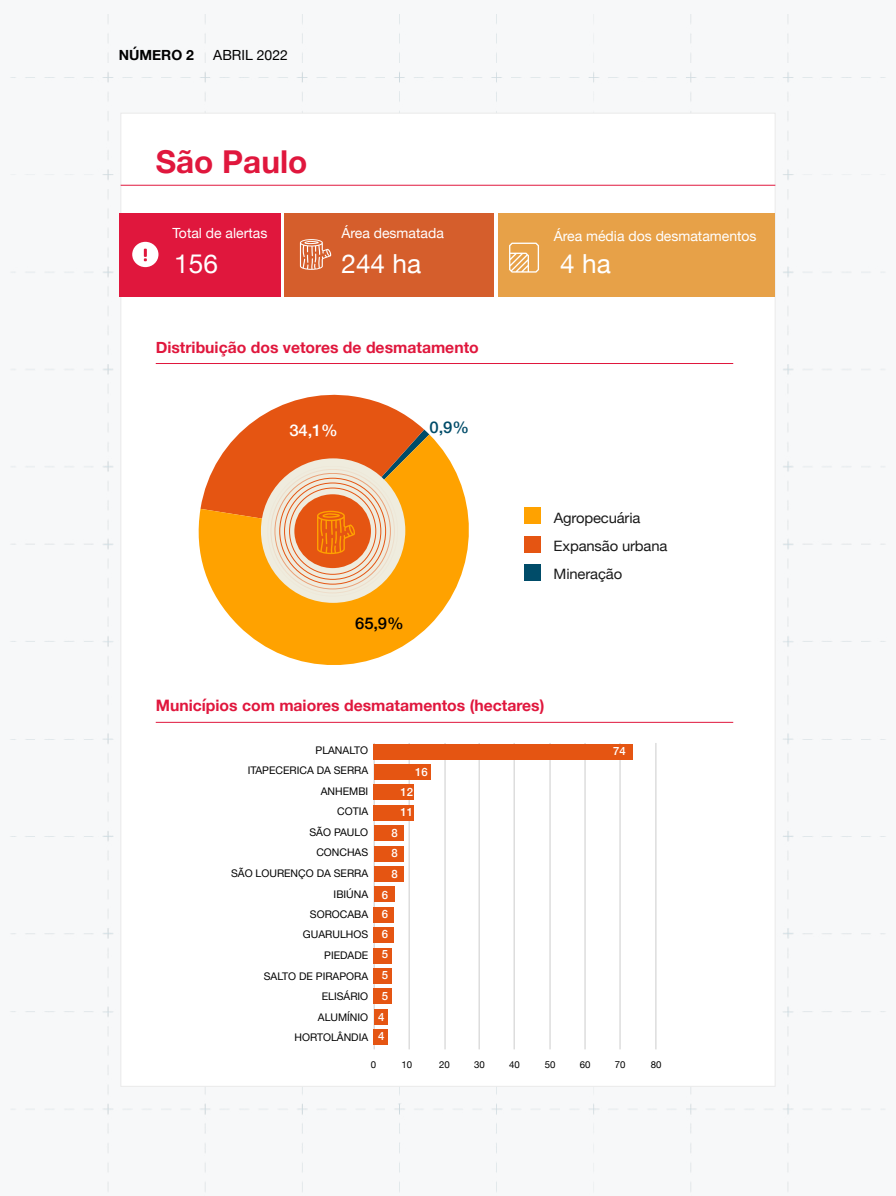
<style>
.page{position:relative;width:896px;height:1196px;background:#fff}
.page>*{position:absolute;margin:0;border:0;box-sizing:border-box;transform-origin:0 0}
.t1{font:700 31.5px "Helvetica Neue";color:#e0173d}
.t2{font:26.25px "Helvetica Neue";color:#fff}
.t3{font:500 16.1px "Helvetica Neue";color:#000;scale:1.04 1}
.t4{font:500 16.1px "Helvetica Neue";color:#fff;scale:1.04 1}
.t5{font:500 16.1px "Helvetica Neue";color:#004c69;scale:1.04 1}
.t6{font:700 15.75px "Helvetica Neue";color:#e0173d}
.t7{font:14.26px/28.1px "Helvetica Neue";letter-spacing:-.01em;color:#1a1a1a;scale:1.04 1}
.t8{font:14px "Helvetica Neue";color:#fff}
.t9{font:14px "Helvetica Neue";color:#000}
.t10{font:700 14px "Helvetica Neue";color:#000}
.t11{font:500 11.38px/20.1px "Helvetica Neue";color:#fff}
.t12{font:10.5px/20.6px "Helvetica Neue";color:#000;text-align:right}
.t13{font:9.62px "Helvetica Neue";color:#000}
</style>
<div class="page">
<img style="left:10px;top:14px;width:876px;height:1179px">
<div style="left:121px;top:113px;width:654px;height:973px;background:#fff;border:1px solid #eaeaea"></div>
<hr style="left:121px;top:185px;width:654px;height:1px;background:#e0173d">
<hr style="left:156px;top:363px;width:577px;height:1px;background:#e0173d">
<hr style="left:156px;top:722px;width:577px;height:1px;background:#e0173d">
<svg style="left:198px;top:434px;width:271px;height:231px;fill:#ffa200"></svg>
<svg style="left:261px;top:458px;width:144px;height:144px;background:#edddca"></svg>
<div style="left:525px;top:536px;width:16px;height:16px;background:#e55512"></div>
<div style="left:525px;top:507px;width:16px;height:16px;background:#ffa200"></div>
<div style="left:294px;top:494px;width:77px;height:74px;background:#e55512;border-radius:50%"></div>
<svg style="left:200px;top:394px;width:229px;height:160px"></svg>
<div style="left:525px;top:565px;width:16px;height:16px;background:#004c69"></div>
<hr style="left:374px;top:742px;width:1px;height:307px;background:#ccc">
<hr style="left:409px;top:742px;width:1px;height:307px;background:#ccc">
<hr style="left:445px;top:742px;width:1px;height:307px;background:#ccc">
<hr style="left:479px;top:742px;width:1px;height:307px;background:#ccc">
<hr style="left:514px;top:742px;width:1px;height:307px;background:#ccc">
<hr style="left:550px;top:742px;width:1px;height:307px;background:#ccc">
<hr style="left:585px;top:742px;width:1px;height:307px;background:#ccc">
<hr style="left:620px;top:742px;width:1px;height:307px;background:#ccc">
<hr style="left:655px;top:742px;width:1px;height:307px;background:#ccc">
<div style="left:374px;top:743px;width:259px;height:16px;background:#e55512"></div>
<div style="left:374px;top:764px;width:57px;height:15px;background:#e55512"></div>
<div style="left:374px;top:784px;width:40px;height:16px;background:#e55512"></div>
<div style="left:374px;top:804px;width:40px;height:16px;background:#e55512"></div>
<div style="left:374px;top:825px;width:29px;height:16px;background:#e55512"></div>
<div style="left:374px;top:845px;width:29px;height:16px;background:#e55512"></div>
<div style="left:374px;top:866px;width:29px;height:15px;background:#e55512"></div>
<div style="left:374px;top:886px;width:21px;height:16px;background:#e55512"></div>
<div style="left:374px;top:906px;width:20px;height:16px;background:#e55512"></div>
<div style="left:374px;top:927px;width:20px;height:15px;background:#e55512"></div>
<div style="left:374px;top:947px;width:18px;height:16px;background:#e55512"></div>
<div style="left:374px;top:967px;width:18px;height:16px;background:#e55512"></div>
<div style="left:374px;top:988px;width:18px;height:16px;background:#e55512"></div>
<div style="left:374px;top:1008px;width:14px;height:16px;background:#e55512"></div>
<div style="left:374px;top:1029px;width:14px;height:15px;background:#e55512"></div>
<div style="left:120px;top:213px;width:161px;height:84px;background:#e0173d"></div>
<div style="left:284px;top:213px;width:210px;height:84px;background:#d55e2c"></div>
<div style="left:498px;top:213px;width:276px;height:84px;background:#e7a148"></div>
<svg style="left:300px;top:239px;width:31px;height:31px"></svg>
<svg style="left:132px;top:242px;width:26px;height:25px"></svg>
<svg style="left:509px;top:242px;width:30px;height:30px"></svg>
<h3 class="t10" style="left:119px;top:44px;width:77px">NÚMERO 2</h3>
<h3 class="t9" style="left:213px;top:45px;width:76px">ABRIL 2022</h3>
<h1 class="t1" style="left:156px;top:137px;width:153px">São Paulo</h1>
<h3 class="t8" style="left:172px;top:223px;width:96px">Total de alertas</h3>
<h3 class="t8" style="left:341px;top:223px;width:104px">Área desmatada</h3>
<h3 class="t8" style="left:554px;top:225px;width:204px">Área média dos desmatamentos</h3>
<h2 class="t2" style="left:174px;top:244px;width:45px">156</h2>
<h2 class="t2" style="left:560px;top:244px;width:52px">4 ha</h2>
<h2 class="t2" style="left:341px;top:244px;width:81px">244 ha</h2>
<h3 class="t6" style="left:156px;top:334px;width:325px">Distribuição dos vetores de desmatamento</h3>
<h3 class="t4" style="left:289px;top:417px;width:48px">34,1%</h3>
<h3 class="t5" style="left:430px;top:414px;width:39px">0,9%</h3>
<h3 class="t3" style="left:355px;top:610px;width:48px">65,9%</h3>
<h3 class="t7" style="left:554px;top:505px;width:111px">Agropecuária<br>Expansão urbana<br>Mineração</h3>
<h3 class="t6" style="left:156px;top:693px;width:390px">Municípios com maiores desmatamentos (hectares)</h3>
<p class="t12" style="left:316px;top:740px;width:54px">PLANALTO</p>
<p class="t11" style="left:613px;top:740px;width:14px">74</p>
<p class="t11" style="left:415px;top:761px;width:14px">16</p>
<p class="t11" style="left:400px;top:780px;width:14px">12<br>11</p>
<p class="t11" style="left:391px;top:821px;width:8px;line-height:20.6px;text-align:justify">8<br>8<br>8</p>
<p class="t11" style="left:378px;top:883px;width:11px;text-align:center">6<br>6<br>6<br>5<br>5<br>5<br>4<br>4</p>
<p class="t12" style="left:231px;top:760px;width:139px">ITAPECERICA DA SERRA<br>ANHEMBI<br>COTIA<br>SÃO PAULO<br>CONCHAS<br>SÃO LOURENÇO DA SERRA<br>IBIÚNA<br>SOROCABA<br>GUARULHOS<br>PIEDADE<br>SALTO DE PIRAPORA</p>
<p class="t12" style="left:295px;top:986px;width:75px">ELISÁRIO<br>ALUMÍNIO<br>HORTOLÂNDIA</p>
<p class="t13" style="left:371px;top:1057px;width:7px">0</p>
<p class="t13" style="left:401px;top:1057px;width:12px">10</p>
<p class="t13" style="left:439px;top:1057px;width:12px">20</p>
<p class="t13" style="left:474px;top:1057px;width:12px">30</p>
<p class="t13" style="left:509px;top:1057px;width:12px">40</p>
<p class="t13" style="left:545px;top:1057px;width:12px">50</p>
<p class="t13" style="left:580px;top:1057px;width:12px">60</p>
<p class="t13" style="left:615px;top:1057px;width:12px">70</p>
<p class="t13" style="left:651px;top:1057px;width:12px">80</p>
</div>
